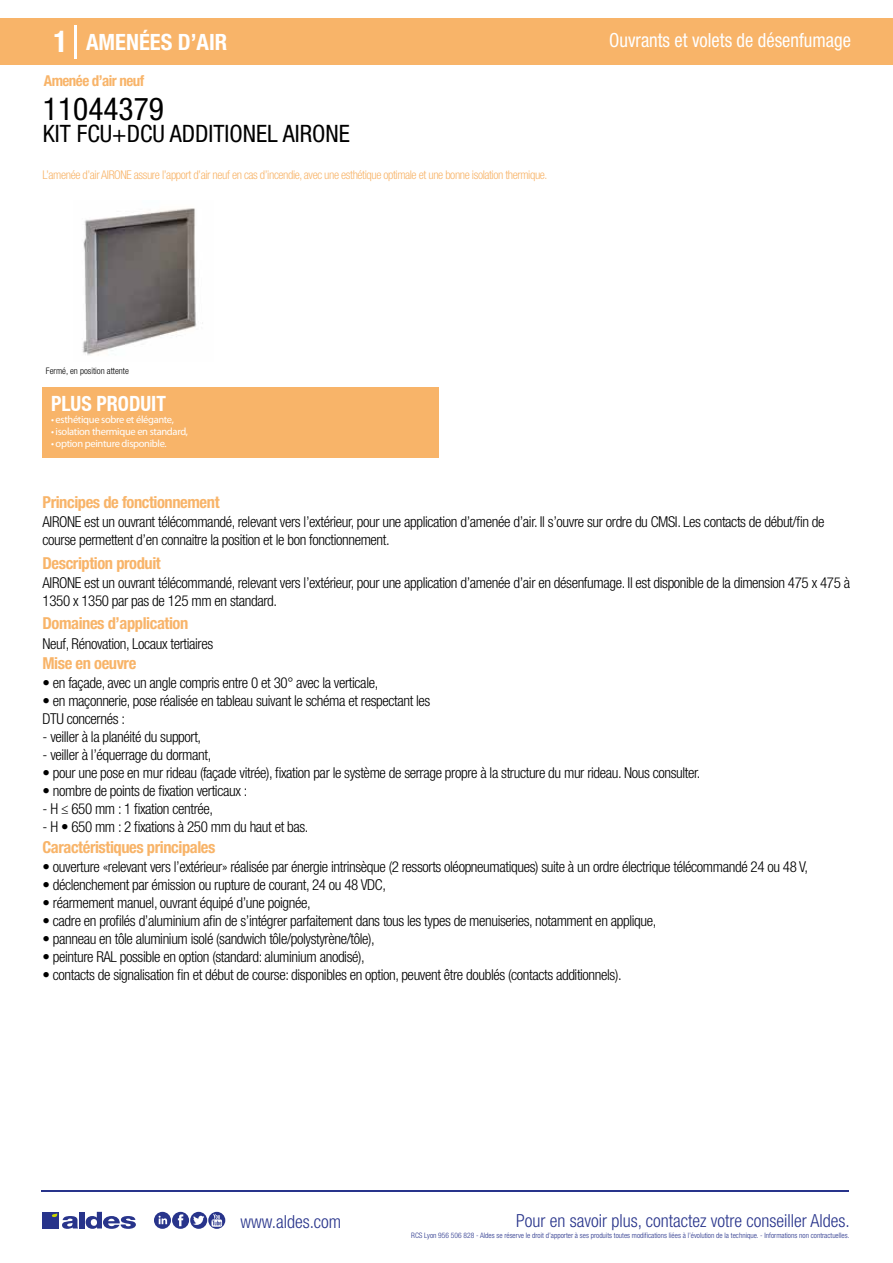
<style>
.page{position:relative;width:893px;height:1263px;background:#fff}
.page>*{position:absolute;margin:0;border:0;box-sizing:border-box;transform-origin:0 0}
.t1{font:condensed 31.5px "Helvetica Neue LT Std";color:#000}
.t2{font:condensed 24px "Helvetica Neue LT Std";color:#000}
.t3{font:700 condensed 22.5px "Helvetica Neue LT Std";color:#fff}
.t4{font:700 condensed 21px "Helvetica Neue";color:#fff;scale:.95 1}
.t5{font:condensed 19.5px "Helvetica Neue LT Std";color:#fff;scale:.95 1}
.t6{font:300 condensed 18px "Helvetica Neue";color:#28348b}
.t7{font:700 condensed 16.5px "Helvetica Neue LT Std";letter-spacing:-.025em;color:#f8b469}
.t8{font:300 condensed 15px/18px "Helvetica Neue LT Std";letter-spacing:-.025em;color:#000}
.t9{font:700 condensed 15px "Helvetica Neue LT Std";letter-spacing:-.035em;color:#f8b469}
.t10{font:300 condensed 12px "Helvetica Neue LT Std";letter-spacing:-.035em;color:#f8b469}
.t11{font:10.5px "Myriad Pro";letter-spacing:-.03em;color:#fff}
.t12{font:300 condensed 9px "Helvetica Neue";color:#000}
.t13{font:300 condensed 7.5px "Helvetica Neue";color:#28348b}
.s1{font-size:30px}
</style>
<div class="page">
<img style="left:82px;top:208px;width:121px;height:147px">
<div style="left:0;top:18px;width:893px;height:46px;background:#f8b469"></div>
<div style="left:43px;top:387px;width:396px;height:70px;background:#f8b469"></div>
<hr style="left:74px;top:25px;width:2px;height:33px;background:#fff">
<hr style="left:41px;top:1190px;width:808px;height:1px;background:#28348b">
<svg style="left:154px;top:1212px;width:71px;height:17px"></svg>
<div style="left:42px;top:1212px;width:17px;height:16px;background:#28348b"></div>
<div style="left:79px;top:1212px;width:5px;height:16px;background:#28348b"></div>
<svg style="left:86px;top:1212px;width:50px;height:17px"></svg>
<svg style="left:52px;top:1213px;width:26px;height:16px"></svg>
<h3 class="t3" style="left:54px;top:28px;width:175px"><span class="s1">1</span> AMENÉES D’AIR</h3>
<h3 class="t5" style="left:609px;top:29px;width:256px">Ouvrants et volets de désenfumage</h3>
<p class="t9" style="left:44px;top:71px;width:102px">Amenée d’air neuf</p>
<h1 class="t1" style="left:43px;top:91px;width:122px">11044379</h1>
<h2 class="t2" style="left:43px;top:120px;width:308px">KIT FCU+DCU ADDITIONEL AIRONE</h2>
<p class="t10" style="left:43px;top:167px;width:506px">L’amenée d’air AIRONE assure l’apport d’air neuf en cas d’incendie, avec une esthétique optimale et une bonne isolation thermique.</p>
<p class="t12" style="left:46px;top:365px;width:84px">Fermé, en position attente</p>
<h3 class="t4" style="left:51px;top:391px;width:122px">PLUS PRODUIT</h3>
<p class="t11" style="left:51px;top:413px;width:124px">• esthétique sobre et élégante,</p>
<p class="t11" style="left:51px;top:425px;width:138px">• isolation thermique en standard,</p>
<p class="t11" style="left:51px;top:437px;width:117px">• option peinture disponible.</p>
<p class="t7" style="left:43px;top:492px;width:179px">Principes de fonctionnement</p>
<p class="t8" style="left:43px;top:513px;width:783px">AIRONE est un ouvrant télécommandé, relevant vers l’extérieur, pour une application d’amenée d’air. Il s’ouvre sur ordre du CMSI. Les contacts de début/fin de course permettent d’en connaitre la position et le bon fonctionnement.</p>
<p class="t8" style="left:43px;top:573px;width:809px">AIRONE est un ouvrant télécommandé, relevant vers l’extérieur, pour une application d’amenée d’air en désenfumage. Il est disponible de la dimension 475 x 475 à<br>1350 x 1350 par pas de 125 mm en standard.</p>
<p class="t8" style="left:43px;top:634px;width:172px">Neuf, Rénovation, Locaux tertiaires</p>
<p class="t8" style="left:43px;top:674px;width:337px">• en façade, avec un angle compris entre 0 et 30° avec la verticale,</p>
<p class="t8" style="left:43px;top:692px;width:389px">• en maçonnerie, pose réalisée en tableau suivant le schéma et respectant les<br>DTU concernés :</p>
<p class="t8" style="left:43px;top:728px;width:160px">- veiller à la planéité du support,</p>
<p class="t8" style="left:43px;top:746px;width:170px">- veiller à l’équerrage du dormant,</p>
<p class="t8" style="left:43px;top:764px;width:659px">• pour une pose en mur rideau (façade vitrée), fixation par le système de serrage propre à la structure du mur rideau. Nous consulter.</p>
<p class="t8" style="left:43px;top:782px;width:206px">• nombre de points de fixation verticaux :</p>
<p class="t8" style="left:43px;top:800px;width:172px">- H ≤ 650 mm : 1 fixation centrée,</p>
<p class="t8" style="left:43px;top:818px;width:268px">- H • 650 mm : 2 fixations à 250 mm du haut et bas.</p>
<p class="t7" style="left:43px;top:553px;width:120px">Description produit</p>
<p class="t7" style="left:43px;top:613px;width:147px">Domaines d’application</p>
<p class="t7" style="left:43px;top:653px;width:95px">Mise en oeuvre</p>
<p class="t7" style="left:43px;top:837px;width:174px">Caractéristiques principales</p>
<p class="t8" style="left:43px;top:858px;width:767px">• ouverture «relevant vers l’extérieur» réalisée par énergie intrinsèque (2 ressorts oléopneumatiques) suite à un ordre électrique télécommandé 24 ou 48 V,</p>
<p class="t8" style="left:43px;top:876px;width:345px">• déclenchement par émission ou rupture de courant, 24 ou 48 VDC,</p>
<p class="t8" style="left:43px;top:894px;width:270px">• réarmement manuel, ouvrant équipé d’une poignée,</p>
<p class="t8" style="left:43px;top:912px;width:615px">• cadre en profilés d’aluminium afin de s’intégrer parfaitement dans tous les types de menuiseries, notamment en applique,</p>
<p class="t8" style="left:43px;top:930px;width:334px">• panneau en tôle aluminium isolé (sandwich tôle/polystyrène/tôle),</p>
<p class="t8" style="left:43px;top:948px;width:324px">• peinture RAL possible en option (standard: aluminium anodisé),</p>
<p class="t8" style="left:43px;top:966px;width:581px">• contacts de signalisation fin et début de course: disponibles en option, peuvent être doublés (contacts additionnels).</p>
<p class="t6" style="left:240px;top:1211px;width:102px">www.aldes.com</p>
<p class="t6" style="left:516px;top:1211px;width:335px">Pour en savoir plus, contactez votre conseiller Aldes.</p>
<p class="t13" style="left:411px;top:1230px;width:440px">RCS Lyon 956 506 828 - Aldes se réserve le droit d’apporter à ses produits toutes modifications liées à l’évolution de la technique. - Informations non contractuelles.</p>
</div>
